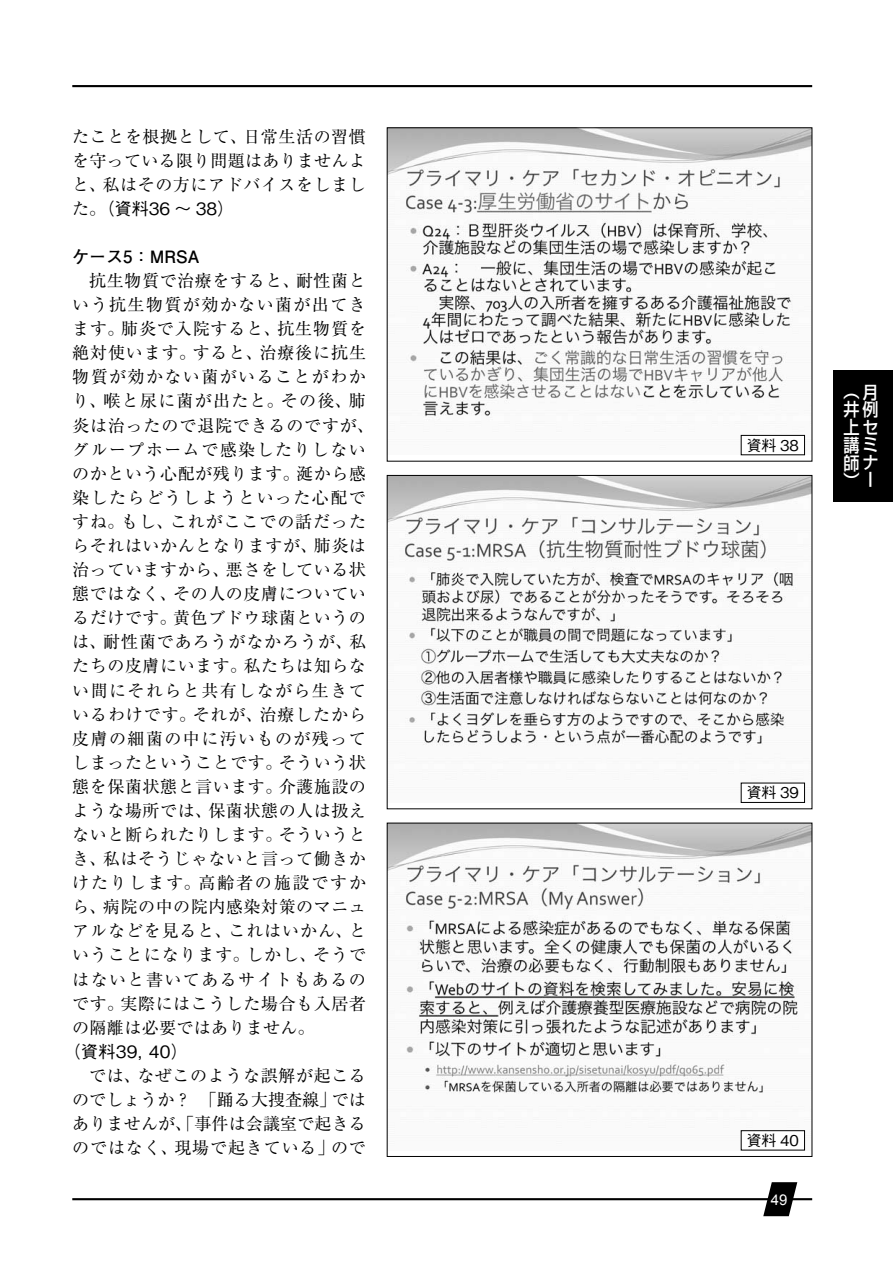
<style>
.page{position:relative;width:893px;height:1263px;background:#fff}
.page>*{position:absolute;margin:0;border:0;box-sizing:border-box;transform-origin:0 0}
.t1{font:500 17.85px/17.9px "Shin Go Pro";color:#fff;text-align:justify;scale:.9 1}
.t2{font:500 17.55px "Shin Go Pro";color:#fff;scale:.92 1}
.t3{font:16.95px/24.2px "Ryumin Pro";letter-spacing:.035em;color:#000;text-align:justify}
.t4{font:500 16.95px "Gothic BBB Pro";letter-spacing:.01em;color:#000}
.t5{font:700 16.95px "Futo Go B101 Pro";color:#000}
.t6{font:500 14.85px "Gothic BBB Pro";color:#000}
.t7{font:14.85px "Arial";color:#fff}
.s1{font-family:"Ryumin Pro";font-weight:400}
.s2{font-size:17.55px}
</style>
<div class="page">
<hr style="left:72px;top:1198px;width:740px;height:2px;background:#000">
<hr style="left:72px;top:85px;width:740px;height:2px;background:#000">
<svg style="left:763px;top:1182px;width:34px;height:34px"></svg>
<img style="left:389px;top:825px;width:421px;height:325px">
<div style="left:741px;top:1131px;width:63px;height:19px;background:#fff"></div>
<div style="left:741px;top:1130px;width:64px;height:20px;border:1px solid #000"></div>
<img style="left:389px;top:130px;width:421px;height:325px">
<div style="left:741px;top:435px;width:63px;height:20px;background:#fff"></div>
<div style="left:741px;top:435px;width:64px;height:20px;border:1px solid #000"></div>
<img style="left:389px;top:477px;width:421px;height:326px">
<div style="left:741px;top:783px;width:63px;height:19px;background:#fff"></div>
<div style="left:741px;top:783px;width:64px;height:20px;border:1px solid #000"></div>
<div style="left:833px;top:370px;width:60px;height:132px;background:#000"></div>
<p class="t3" style="left:72px;top:123px;width:295px">たことを根拠として、日常生活の習慣を守っている限り問題はありませんよと、私はその方にアドバイスをしまし</p>
<p class="t4" style="left:72px;top:195px;width:163px"><span class="s1">た。</span>（資料36 ～ 38）</p>
<p class="t5" style="left:72px;top:243px;width:129px">ケース5：MRSA</p>
<p class="t3" style="left:72px;top:267px;width:303px;text-align:left;text-indent:17px">抗生物質で治療をすると、耐性菌という抗生物質が効かない菌が出てきます。肺炎で入院すると、抗生物質を絶対使います。すると、治療後に抗生物質が効かない菌がいることがわかり、喉と尿に菌が出たと。その後、肺炎は治ったので退院できるのですが、グループホームで感染したりしないのかという心配が残ります。涎から感染したらどうしようといった心配ですね。もし、これがここでの話だったらそれはいかんとなりますが、肺炎は治っていますから、悪さをしている状態ではなく、その人の皮膚についているだけです。黄色ブドウ球菌というのは、耐性菌であろうがなかろうが、私たちの皮膚にいます。私たちは知らない間にそれらと共有しながら生きているわけです。それが、治療したから皮膚の細菌の中に汚いものが残ってしまったということです。そういう状態を保菌状態と言います。介護施設のような場所では、保菌状態の人は扱えないと断られたりします。そういうとき、私はそうじゃないと言って働きかけたりします。高齢者の施設ですから、病院の中の院内感染対策のマニュアルなどを見ると、これはいかん、ということになります。しかし、そうではないと書いてあるサイトもあるのです。実際にはこうした場合も入居者の隔離は必要ではありません。</p>
<p class="t4" style="left:64px;top:1038px;width:126px">（資料39, 40）</p>
<p class="t3" style="left:72px;top:1062px;width:295px;text-indent:17px">では、なぜこのような誤解が起こるのでしょうか？　「踊る大捜査線」ではありませんが、「事件は会議室で起きるのではなく、現場で起きている」ので</p>
<p class="t6" style="left:747px;top:433px;width:54px">資料 38</p>
<p class="t2" style="left:843px;top:377px;width:37px">（月</p>
<p class="t1" style="left:843px;top:398px;width:39px">井<span class="s2">例</span>上<span class="s2">セ</span>講<span class="s2">ミ</span>師<span class="s2">ナ</span></p>
<p class="t2" style="left:843px;top:466px;width:32px">）ー</p>
<p class="t6" style="left:747px;top:781px;width:54px">資料 39</p>
<p class="t6" style="left:747px;top:1128px;width:54px">資料 40</p>
<p class="t7" style="left:771px;top:1189px;width:18px">49</p>
</div>
